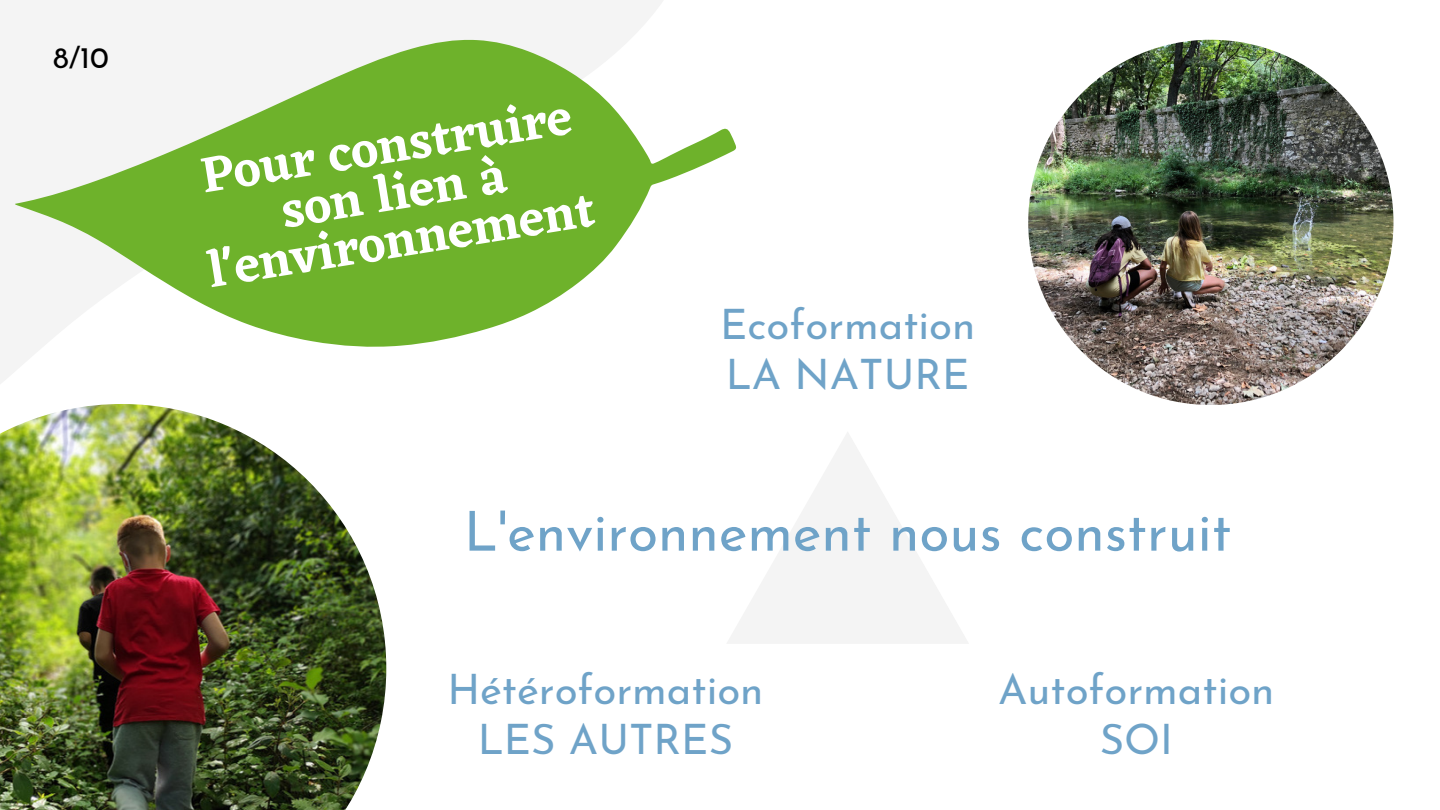
<style>
.page{position:relative;width:1440px;height:810px;background:#fff}
.page>*{position:absolute;margin:0;border:0;box-sizing:border-box;transform-origin:0 0}
.t1{font:55px "Josefin Sans";color:#6fa3c8}
.t2{font:600 51.5px/47.4px "Eczar";color:#fff;text-align:center}
.t3{font:42px "Josefin Sans";color:#6fa3c8}
.t4{font:30px "Josefin Sans";color:#000}
</style>
<div class="page">
<img style="left:1028px;top:40px;width:365px;height:365px;border-radius:50%">
<img style="left:0;top:748px;width:374px;height:62px">
<img style="left:0;top:0;width:387px;height:748px">
<svg style="left:14px;top:0;width:723px;height:537px"></svg>
<svg style="left:726px;top:431px;width:242px;height:212px"></svg>
<p class="t4" style="left:53px;top:46px;width:57px">8/10</p>
<p class="t2" style="left:190px;top:152px;width:393px;rotate:-9deg">Pour construire son lien à l'environnement</p>
<p class="t3" style="left:720px;top:307px;width:257px">Ecoformation</p>
<p class="t3" style="left:726px;top:357px;width:245px">LA NATURE</p>
<p class="t1" style="left:464px;top:509px;width:769px">L'environnement nous construit</p>
<p class="t3" style="left:447px;top:672px;width:318px">Hétéroformation</p>
<p class="t3" style="left:478px;top:722px;width:257px">LES AUTRES</p>
<p class="t3" style="left:998px;top:672px;width:278px">Autoformation</p>
<p class="t3" style="left:1100px;top:722px;width:75px">SOI</p>
</div>
